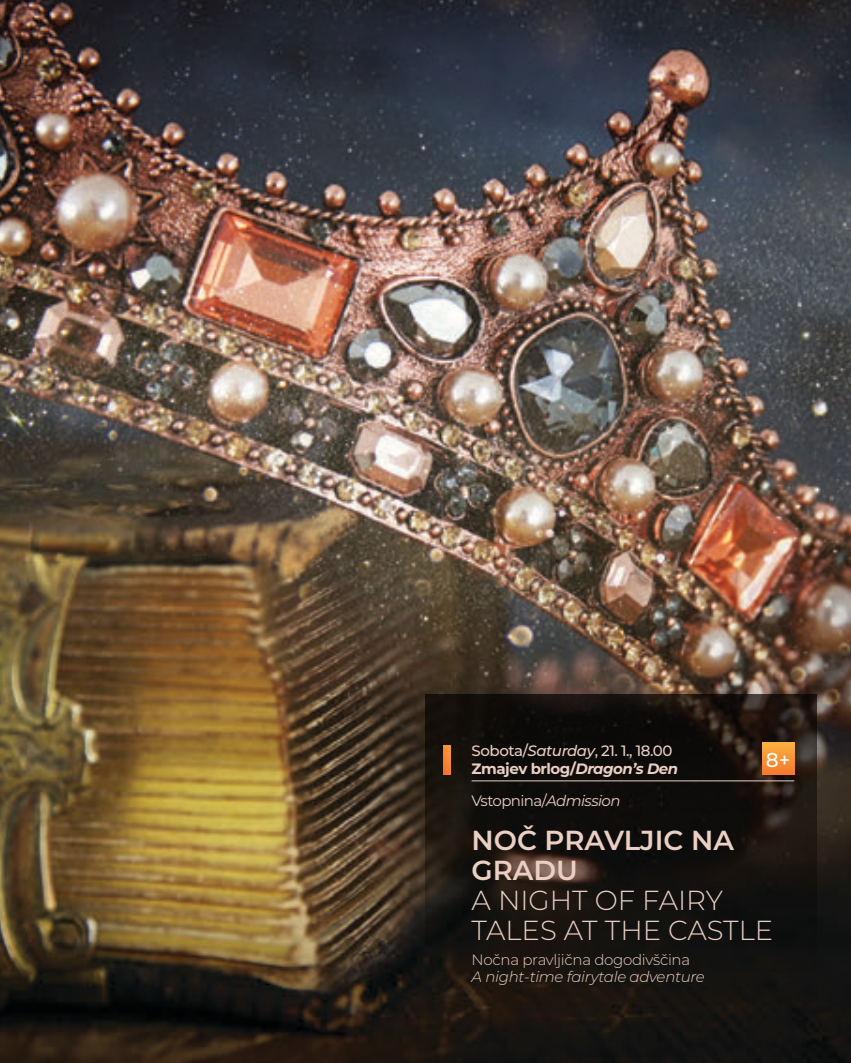
<style>
.page{position:relative;width:851px;height:1063px;background:#fff}
.page>*{position:absolute;margin:0;border:0;box-sizing:border-box;transform-origin:0 0}
.t1{font:300 27.5px/30px "Montserrat";color:#ebcfc2}
.t2{font:600 27.5px/30px "Montserrat";color:#ebcfc2}
.t3{font:500 20px "Montserrat";color:#fff}
.t4{font:italic 300 15px "Montserrat";letter-spacing:-.02em;color:#ebcfc2}
.t5{font:500 15px "Montserrat";letter-spacing:-.03em;color:#ebcfc2}
.t6{font:300 15px "Montserrat";letter-spacing:-.02em;color:#ebcfc2}
.t7{font:700 15px "Montserrat";letter-spacing:-.03em;color:#ebcfc2}
.t8{font:15px "Montserrat";letter-spacing:-.04em;color:#ebcfc2}
.s1{font-style:italic}
</style>
<div class="page">
<img style="left:0;top:0;width:850px;height:1063px">
<svg style="left:425px;top:694px;width:392px;height:312px;background:#17130f"></svg>
<hr style="left:471px;top:780px;width:323px;height:1px;background:#ebcfc2">
<svg style="left:443px;top:745px;width:7px;height:30px"></svg>
<svg style="left:762px;top:743px;width:32px;height:31px"></svg>
<p class="t5" style="left:471px;top:740px;width:202px">Sobota/<span class="s1">Saturday</span>, 21. 1., 18.00</p>
<p class="t7" style="left:471px;top:758px;width:208px">Zmajev brlog/<span class="s1">Dragon’s Den</span></p>
<p class="t8" style="left:471px;top:790px;width:150px">Vstopnina/<span class="s1">Admission</span></p>
<p class="t2" style="left:471px;top:824px;width:264px">NOČ PRAVLJIC NA<br>GRADU</p>
<p class="t1" style="left:471px;top:884px;width:303px">A NIGHT OF FAIRY<br>TALES AT THE CASTLE</p>
<p class="t6" style="left:471px;top:949px;width:220px">Nočna pravljična dogodivščina</p>
<p class="t4" style="left:471px;top:967px;width:235px">A night-time fairytale adventure</p>
<p class="t3" style="left:765px;top:746px;width:26px">8+</p>
</div>
